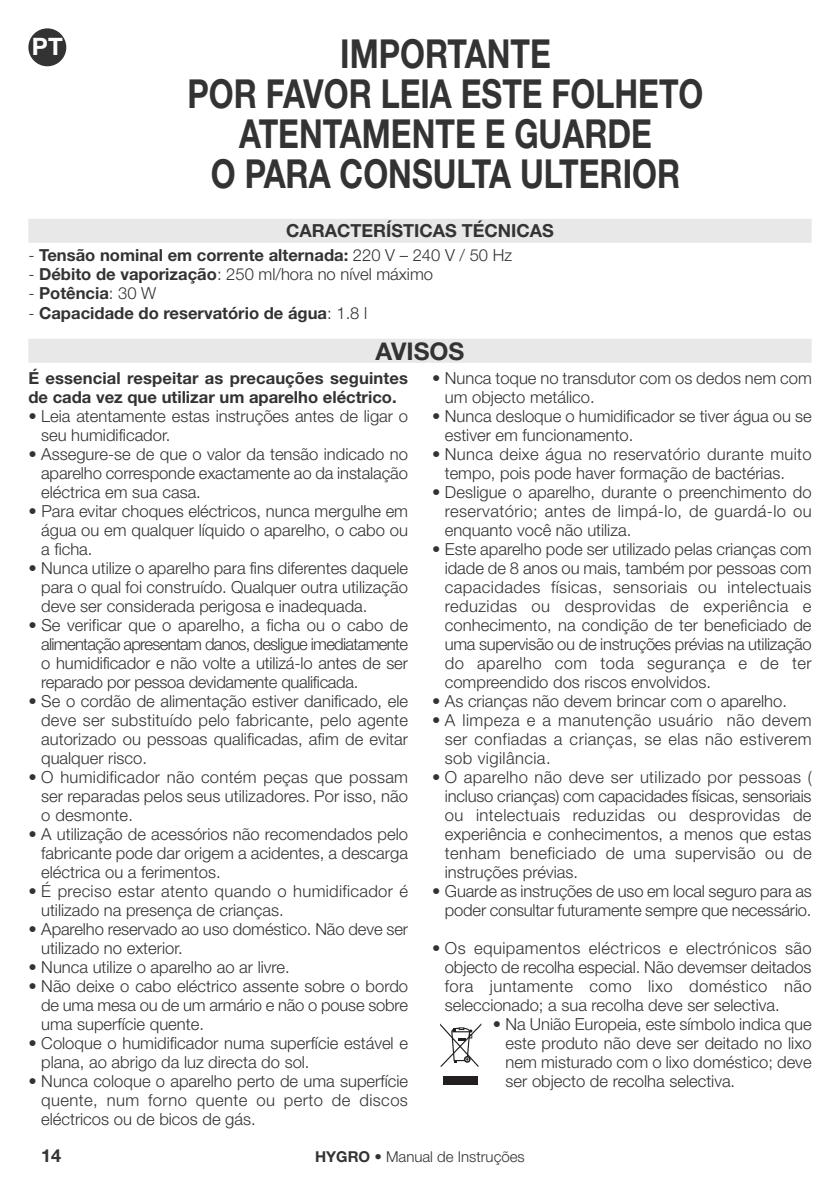
<style>
.page{position:relative;width:840px;height:1190px;background:#fff}
.page>*{position:absolute;margin:0;border:0;box-sizing:border-box;transform-origin:0 0}
.t1{font:700 40px/40px "Helvetica Neue LT Pro";color:#343334;text-align:center;scale:.8 1}
.t2{font:700 24.4px "Helvetica Neue LT Pro";color:#343334}
.t3{font:700 24px "Helvetica Neue LT Pro";color:#fff}
.t4{font:700 18px "Helvetica Neue LT Pro";color:#343334}
.t5{font:300 16.6px/19px "Helvetica Neue LT Pro";color:#343334;text-align:justify}
.t6{font:700 16.6px/19px "Helvetica Neue LT Pro";color:#343334}
.t7{font:300 16.6px/19px "Helvetica Neue LT Pro";letter-spacing:.02em;color:#343334}
.t8{font:300 15px "Helvetica Neue LT Pro";color:#343334}
.s1{font-weight:300}
.s2{font-weight:700}
</style>
<div class="page">
<div style="left:28px;top:219px;width:783px;height:24px;background:#e8e8e9"></div>
<div style="left:28px;top:339px;width:783px;height:24px;background:#e8e8e9"></div>
<div style="left:443px;top:1075px;width:34px;height:9px;background:#231f20"></div>
<svg style="left:440px;top:1023px;width:41px;height:43px"></svg>
<div style="left:28px;top:28px;width:38px;height:38px;background:#343334;border-radius:50%"></div>
<h3 class="t3" style="left:32px;top:38px;width:32px">PT</h3>
<h1 class="t1" style="left:187px;top:39px;width:646px">IMPORTANTE<br>POR FAVOR LEIA ESTE FOLHETO<br>ATENTAMENTE E GUARDE<br>O PARA CONSULTA ULTERIOR</h1>
<p class="t4" style="left:286px;top:224px;width:269px">CARACTERÍSTICAS TÉCNICAS</p>
<p class="t6" style="left:28px;top:248px;width:485px"><span class="s1">-</span> Tensão nominal em corrente alternada: <span class="s1">220 V – 240 V / 50 Hz</span></p>
<p class="t5" style="left:28px;top:267px;width:406px">- <span class="s2">Débito de vaporização</span>: 250 ml/hora no nível máximo</p>
<p class="t6" style="left:28px;top:286px;width:129px"><span class="s1">-</span> Potência<span class="s1">: 30 W</span></p>
<p class="t6" style="left:28px;top:305px;width:340px"><span class="s1">-</span> Capacidade do reservatório de água<span class="s1">: 1.8 l</span></p>
<h2 class="t2" style="left:375px;top:342px;width:90px">AVISOS</h2>
<p class="t6" style="left:28px;top:370px;width:381px">É essencial respeitar as precauções seguintes de cada vez que utilizar um aparelho eléctrico.</p>
<p class="t5" style="left:41px;top:408px;width:368px;text-indent:-13px">• Leia atentamente estas instruções antes de ligar o seu humidificador.</p>
<p class="t5" style="left:41px;top:446px;width:368px;text-indent:-13px">• Assegure-se de que o valor da tensão indicado no aparelho corresponde exactamente ao da instalação eléctrica em sua casa.</p>
<p class="t5" style="left:41px;top:503px;width:368px;text-indent:-13px">• Para evitar choques eléctricos, nunca mergulhe em água ou em qualquer líquido o aparelho, o cabo ou a ficha.</p>
<p class="t5" style="left:41px;top:560px;width:368px;text-indent:-13px">• Nunca utilize o aparelho para fins diferentes daquele para o qual foi construído. Qualquer outra utilização deve ser considerada perigosa e inadequada.</p>
<p class="t5" style="left:41px;top:617px;width:368px;text-indent:-13px">• Se verificar que o aparelho, a ficha ou o cabo de alimentação apresentam danos, desligue imediatamente o humidificador e não volte a utilizá-lo antes de ser reparado por pessoa devidamente qualificada.</p>
<p class="t5" style="left:41px;top:693px;width:368px;text-indent:-13px">• Se o cordão de alimentação estiver danificado, ele deve ser substituído pelo fabricante, pelo agente autorizado ou pessoas qualificadas, afim de evitar qualquer risco.</p>
<p class="t5" style="left:41px;top:769px;width:368px;text-indent:-13px">• O humidificador não contém peças que possam ser reparadas pelos seus utilizadores. Por isso, não o desmonte.</p>
<p class="t5" style="left:41px;top:826px;width:368px;text-indent:-13px">• A utilização de acessórios não recomendados pelo fabricante pode dar origem a acidentes, a descarga eléctrica ou a ferimentos.</p>
<p class="t7" style="left:41px;top:883px;width:368px;text-indent:-13px">• É preciso estar atento quando o humidificador é utilizado na presença de crianças.</p>
<p class="t5" style="left:41px;top:921px;width:368px;text-indent:-13px">• Aparelho reservado ao uso doméstico. Não deve ser utilizado no exterior.</p>
<p class="t5" style="left:28px;top:959px;width:263px">• Nunca utilize o aparelho ao ar livre.</p>
<p class="t5" style="left:41px;top:978px;width:368px;text-indent:-13px">• Não deixe o cabo eléctrico assente sobre o bordo de uma mesa ou de um armário e não o pouse sobre uma superfície quente.</p>
<p class="t5" style="left:41px;top:1035px;width:368px;text-indent:-13px">• Coloque o humidificador numa superfície estável e plana, ao abrigo da luz directa do sol.</p>
<p class="t5" style="left:41px;top:1073px;width:368px;text-indent:-13px">• Nunca coloque o aparelho perto de uma superfície quente, num forno quente ou perto de discos eléctricos ou de bicos de gás.</p>
<p class="t5" style="left:444px;top:370px;width:368px;text-indent:-13px">• Nunca toque no transdutor com os dedos nem com um objecto metálico.</p>
<p class="t5" style="left:444px;top:408px;width:368px;text-indent:-13px">• Nunca desloque o humidificador se tiver água ou se estiver em funcionamento.</p>
<p class="t7" style="left:444px;top:446px;width:368px;text-indent:-13px">• Nunca deixe água no reservatório durante muito tempo, pois pode haver formação de bactérias.</p>
<p class="t5" style="left:444px;top:484px;width:368px;text-indent:-13px">• Desligue o aparelho, durante o preenchimento do reservatório; antes de limpá-lo, de guardá-lo ou enquanto você não utiliza.</p>
<p class="t5" style="left:444px;top:541px;width:368px;text-indent:-13px">• Este aparelho pode ser utilizado pelas crianças com idade de 8 anos ou mais, também por pessoas com capacidades físicas, sensoriais ou intelectuais reduzidas ou desprovidas de experiência e conhecimento, na condição de ter beneficiado de uma supervisão ou de instruções prévias na utilização do aparelho com toda segurança e de ter compreendido dos riscos envolvidos.</p>
<p class="t5" style="left:432px;top:693px;width:356px">• As crianças não devem brincar com o aparelho.</p>
<p class="t5" style="left:444px;top:712px;width:368px;text-indent:-13px">• A limpeza e a manutenção usuário não devem ser confiadas a crianças, se elas não estiverem sob vigilância.</p>
<p class="t5" style="left:444px;top:769px;width:368px;text-indent:-13px">• O aparelho não deve ser utilizado por pessoas ( incluso crianças) com capacidades físicas, sensoriais ou intelectuais reduzidas ou desprovidas de experiência e conhecimentos, a menos que estas tenham beneficiado de uma supervisão ou de instruções prévias.</p>
<p class="t5" style="left:432px;top:883px;width:381px;text-align:right">• Guarde as instruções de uso em local seguro para as poder consultar futuramente sempre que necessário.</p>
<p class="t5" style="left:444px;top:940px;width:368px;text-indent:-13px">• Os equipamentos eléctricos e electrónicos são objecto de recolha especial. Não devemser deitados fora juntamente como lixo doméstico não seleccionado; a sua recolha deve ser selectiva.</p>
<p class="t5" style="left:505px;top:1016px;width:307px;text-indent:-13px">• Na União Europeia, este símbolo indica que este produto não deve ser deitado no lixo nem misturado com o lixo doméstico; deve ser objecto de recolha selectiva.</p>
<p class="t4" style="left:41px;top:1149px;width:22px">14</p>
<p class="t8" style="left:315px;top:1151px;width:211px"><span class="s2">HYGRO</span> • Manual de Instruções</p>
</div>
